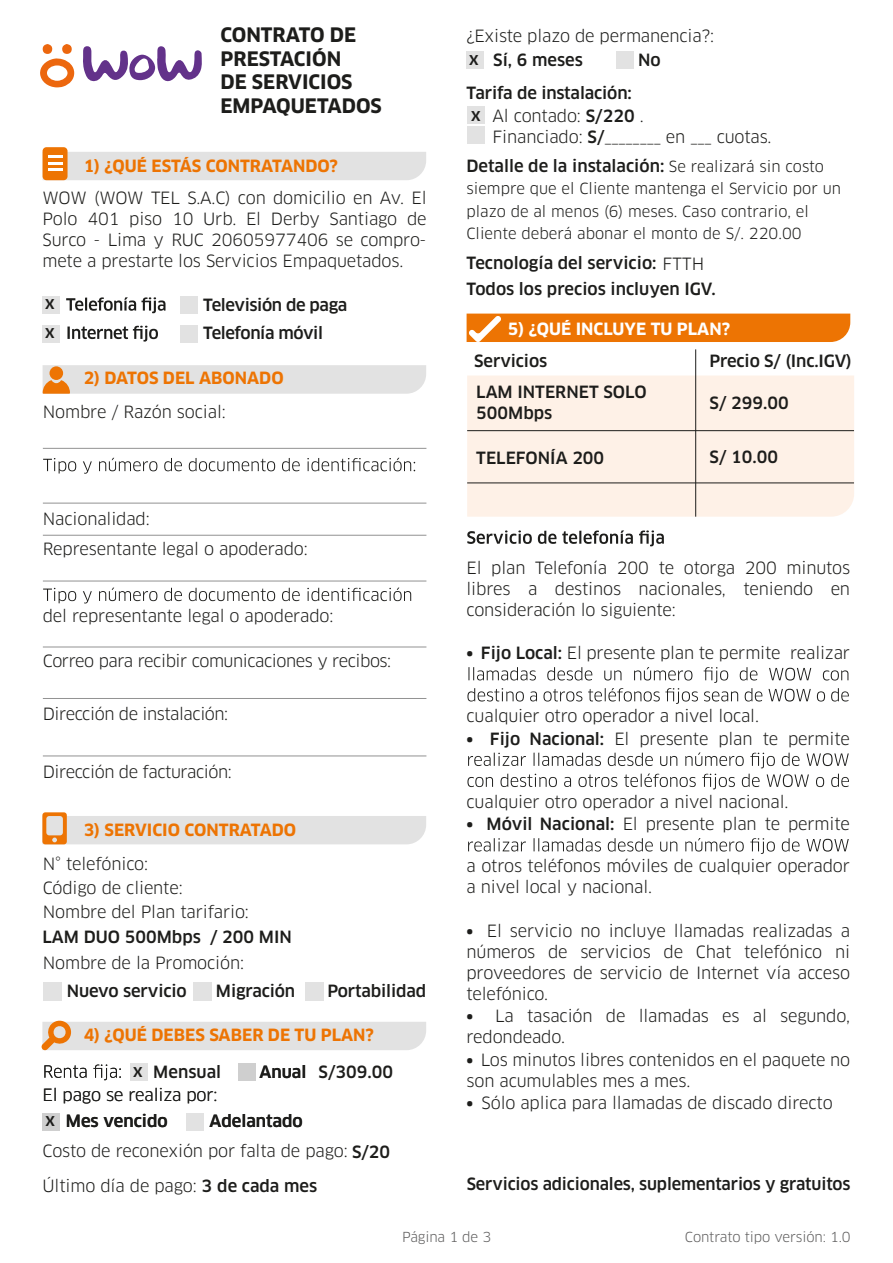
<style>
.page{position:relative;width:893px;height:1263px;background:#fff}
.page>*{position:absolute;margin:0;border:0;box-sizing:border-box;transform-origin:0 0}
.t1{font:700 19.5px/23.4px "Clan Pro";color:#1d1d1b}
.t2{font:16.5px/21px "Clan Pro";letter-spacing:-.01em;color:#1d1d1b}
.t3{font:500 16.5px/21px "Clan Pro";letter-spacing:-.005em;color:#1d1d1b}
.t4{font:700 16.5px "Clan Pro";color:#ed7403}
.t5{font:500 16.5px/28.3px "Clan Pro";letter-spacing:-.025em;color:#1d1d1b}
.t6{font:700 16.5px "Clan Pro";color:#fff}
.t7{font:15px/22.5px "Clan Pro";color:#1d1d1b}
.t8{font:13.5px "Clan Pro";letter-spacing:-.01em;color:#5f5e5e}
.s1{font-weight:500}
.s2{font-weight:400;font-size:15px}
.s3{font-weight:400}
.s4{font-weight:700}
</style>
<div class="page">
<div style="left:43px;top:147px;width:25px;height:33px;background:#ed7403;border-radius:4px"></div>
<div style="left:43px;top:152px;width:383px;height:28px;background:#e2e2e2"></div>
<hr style="left:48px;top:168px;width:14px;height:3px;background:#fff">
<svg style="left:41px;top:1020px;width:385px;height:30px;background:#e4e0dc"></svg>
<div style="left:130px;top:1063px;width:18px;height:17px;background:#e2e2e2"></div>
<div style="left:186px;top:1113px;width:17px;height:17px;background:#e2e2e2"></div>
<svg style="left:44px;top:1064px;width:77px;height:16px"></svg>
<div style="left:238px;top:1063px;width:17px;height:17px;background:#cfcfcf"></div>
<div style="left:43px;top:1113px;width:17px;height:17px;background:#cfcfcf"></div>
<svg style="left:42px;top:812px;width:384px;height:32px;background:#e5e1dc"></svg>
<div style="left:43px;top:982px;width:19px;height:19px;background:#e2e2e2"></div>
<div style="left:193px;top:982px;width:19px;height:19px;background:#e2e2e2"></div>
<div style="left:305px;top:982px;width:19px;height:19px;background:#e2e2e2"></div>
<svg style="left:467px;top:530px;width:197px;height:16px"></svg>
<div style="left:466px;top:52px;width:18px;height:17px;background:#e2e2e2"></div>
<div style="left:617px;top:52px;width:17px;height:17px;background:#e2e2e2"></div>
<div style="left:43px;top:365px;width:383px;height:29px;background:#e2e2e2"></div>
<svg style="left:43px;top:458px;width:372px;height:16px"></svg>
<svg style="left:43px;top:588px;width:368px;height:15px"></svg>
<hr style="left:43px;top:448px;width:383px;height:1px;background:#929292">
<hr style="left:43px;top:503px;width:383px;height:1px;background:#929292">
<hr style="left:43px;top:535px;width:383px;height:1px;background:#929292">
<hr style="left:43px;top:581px;width:383px;height:1px;background:#929292">
<hr style="left:43px;top:647px;width:383px;height:1px;background:#929292">
<hr style="left:43px;top:698px;width:383px;height:1px;background:#929292">
<hr style="left:43px;top:756px;width:383px;height:1px;background:#929292">
<div style="left:43px;top:297px;width:17px;height:17px;background:#e2e2e2"></div>
<svg style="left:66px;top:297px;width:99px;height:16px"></svg>
<div style="left:180px;top:297px;width:17px;height:17px;background:#e2e2e2"></div>
<div style="left:43px;top:325px;width:17px;height:17px;background:#e2e2e2"></div>
<svg style="left:67px;top:326px;width:91px;height:16px"></svg>
<div style="left:180px;top:325px;width:17px;height:17px;background:#e2e2e2"></div>
<div style="left:467px;top:106px;width:17px;height:18px;background:#e2e2e2"></div>
<div style="left:467px;top:127px;width:17px;height:17px;background:#e2e2e2"></div>
<div style="left:467px;top:375px;width:387px;height:142px;background:#fef1e7"></div>
<hr style="left:467px;top:430px;width:387px;height:1px;background:#1d1d1b">
<hr style="left:467px;top:483px;width:387px;height:1px;background:#1d1d1b">
<hr style="left:695px;top:349px;width:1px;height:168px;background:#1d1d1b">
<div style="left:467px;top:314px;width:383px;height:28px;background:#ed7403"></div>
<div style="left:43px;top:44px;width:9px;height:10px;background:#ec670e;border-radius:50%"></div>
<div style="left:62px;top:44px;width:10px;height:10px;background:#ec670e;border-radius:50%"></div>
<svg style="left:40px;top:58px;width:34px;height:29px"></svg>
<svg style="left:83px;top:46px;width:119px;height:36px"></svg>
<svg style="left:467px;top:667px;width:382px;height:37px"></svg>
<svg style="left:467px;top:752px;width:382px;height:37px"></svg>
<svg style="left:468px;top:838px;width:381px;height:16px"></svg>
<p class="t1" style="left:220px;top:24px;width:163px">CONTRATO DE<br>PRESTACIÓN<br>DE SERVICIOS<br>EMPAQUETADOS</p>
<p class="t4" style="left:84px;top:157px;width:256px">1) ¿QUÉ ESTÁS CONTRATANDO?</p>
<p class="t2" style="left:43px;top:187px;width:386px;text-align:justify">WOW (WOW TEL S.A.C) con domicilio en Av. El Polo 401 piso 10 Urb. El Derby Santiago de Surco - Lima y RUC 20605977406 se compro&shy;mete a prestarte los Servicios Empaquetados.</p>
<p class="t3" style="left:45px;top:293px;width:12px">x</p>
<p class="t3" style="left:45px;top:321px;width:12px">x</p>
<p class="t5" style="left:203px;top:290px;width:145px">Televisión de paga<br>Telefonía móvil</p>
<p class="t4" style="left:84px;top:368px;width:202px">2) DATOS DEL ABONADO</p>
<p class="t2" style="left:43px;top:401px;width:184px">Nombre / Razón social:</p>
<p class="t2" style="left:43px;top:509px;width:108px">Nacionalidad:</p>
<p class="t2" style="left:43px;top:538px;width:266px">Representante legal o apoderado:</p>
<p class="t2" style="left:43px;top:605px;width:292px">del representante legal o apoderado:</p>
<p class="t2" style="left:43px;top:650px;width:350px">Correo para recibir comunicaciones y recibos:</p>
<p class="t2" style="left:43px;top:704px;width:187px">Dirección de instalación:</p>
<p class="t2" style="left:43px;top:761px;width:190px">Dirección de facturación:</p>
<p class="t4" style="left:84px;top:820px;width:214px">3) SERVICIO CONTRATADO</p>
<p class="t2" style="left:43px;top:852px;width:208px;line-height:24px">N° telefónico:<br>Código de cliente:<br>Nombre del Plan tarifario:</p>
<p class="t3" style="left:43px;top:926px;width:251px">LAM DUO 500Mbps / 200 MIN</p>
<p class="t2" style="left:43px;top:952px;width:203px">Nombre de la Promoción:</p>
<p class="t3" style="left:67px;top:981px;width:121px">Nuevo servicio</p>
<p class="t3" style="left:216px;top:981px;width:81px">Migración</p>
<p class="t3" style="left:327px;top:981px;width:100px">Portabilidad</p>
<p class="t4" style="left:84px;top:1026px;width:292px">4) ¿QUÉ DEBES SABER DE TU PLAN?</p>
<p class="t3" style="left:153px;top:1061px;width:69px">Mensual</p>
<p class="t3" style="left:319px;top:1061px;width:76px">S/309.00</p>
<p class="t3" style="left:259px;top:1061px;width:48px">Anual</p>
<p class="t3" style="left:133px;top:1060px;width:12px">x</p>
<p class="t2" style="left:43px;top:1085px;width:176px">El pago se realiza por:</p>
<p class="t3" style="left:45px;top:1109px;width:12px">x</p>
<p class="t3" style="left:66px;top:1110px;width:103px">Mes vencido</p>
<p class="t3" style="left:210px;top:1110px;width:95px">Adelantado</p>
<p class="t2" style="left:43px;top:1133px;width:349px;line-height:35.2px">Costo de reconexión por falta de pago: <span class="s1">S/20<br></span>Último día de pago: <span class="s1">3 de cada mes</span></p>
<p class="t2" style="left:466px;top:25px;width:249px">¿Existe plazo de permanencia?:</p>
<p class="t3" style="left:493px;top:50px;width:91px">Sí, 6 meses</p>
<p class="t3" style="left:638px;top:50px;width:24px">No</p>
<p class="t3" style="left:469px;top:48px;width:12px">x</p>
<p class="t2" style="left:493px;top:83px;width:281px;line-height:21.6px;text-indent:-26px"><span class="s1">Tarifa de instalación:<br></span>Al contado: <span class="s1">S/220</span> .<br>Financiado: <span class="s1">S/</span>________ en ___ cuotas.</p>
<p class="t3" style="left:471px;top:104px;width:12px">x</p>
<p class="t3" style="left:466px;top:155px;width:359px">Detalle de la instalación: <span class="s2">Se realizará sin costo</span></p>
<p class="t7" style="left:466px;top:177px;width:376px">siempre que el Cliente mantenga el Servicio por un plazo de al menos (6) meses. Caso contrario, el<br>Cliente deberá abonar el monto de S/. 220.00</p>
<p class="t3" style="left:466px;top:252px;width:239px">Tecnología del servicio: <span class="s3">FTTH</span></p>
<p class="t3" style="left:466px;top:278px;width:251px">Todos los precios incluyen IGV.</p>
<p class="t6" style="left:508px;top:319px;width:224px">5) ¿QUÉ INCLUYE TU PLAN?</p>
<p class="t3" style="left:474px;top:351px;width:74px">Servicios</p>
<p class="t3" style="left:709px;top:351px;width:144px">Precio S/ (Inc.IGV)</p>
<p class="t3" style="left:476px;top:382px;width:172px">LAM INTERNET SOLO<br>500Mbps</p>
<p class="t3" style="left:476px;top:447px;width:129px">TELEFONÍA 200</p>
<p class="t3" style="left:710px;top:393px;width:81px">S/ 299.00</p>
<p class="t3" style="left:710px;top:447px;width:70px">S/ 10.00</p>
<p class="t2" style="left:466px;top:557px;width:385px;text-align:justify">El plan Telefonía 200 te otorga 200 minutos libres a destinos nacionales, teniendo en consideración lo siguiente:</p>
<p class="t2" style="left:466px;top:643px;width:385px"><span class="s4">•</span> <span class="s1">Fijo Local:</span> El presente plan te permite realizar</p>
<p class="t2" style="left:466px;top:706px;width:294px">cualquier otro operador a nivel local.</p>
<p class="t2" style="left:466px;top:728px;width:385px"><span class="s4">•</span> <span class="s1">Fijo Nacional:</span> El presente plan te permite</p>
<p class="t2" style="left:466px;top:791px;width:323px">cualquier otro operador a nivel nacional.</p>
<p class="t2" style="left:466px;top:814px;width:385px"><span class="s4">•</span> <span class="s1">Móvil Nacional:</span> El presente plan te permite</p>
<p class="t2" style="left:466px;top:856px;width:385px">a otros teléfonos móviles de cualquier operador a nivel local y nacional.</p>
<p class="t2" style="left:466px;top:920px;width:385px;text-align:justify"><span class="s4">•</span> El servicio no incluye llamadas realizadas a números de servicios de Chat telefónico ni proveedores de servicio de Internet vía acceso telefónico.</p>
<p class="t2" style="left:466px;top:1006px;width:385px"><span class="s4">•</span> La tasación de llamadas es al segundo, redondeado.</p>
<p class="t2" style="left:466px;top:1049px;width:385px"><span class="s4">•</span> Los minutos libres contenidos en el paquete no son acumulables mes a mes.</p>
<p class="t2" style="left:466px;top:1093px;width:368px"><span class="s4">•</span> Sólo aplica para llamadas de discado directo</p>
<p class="t3" style="left:467px;top:1174px;width:385px">Servicios adicionales, suplementarios y gratuitos</p>
<p class="t8" style="left:402px;top:1229px;width:91px">Página 1 de 3</p>
<p class="t8" style="left:685px;top:1229px;width:167px">Contrato tipo versión: 1.0</p>
</div>
